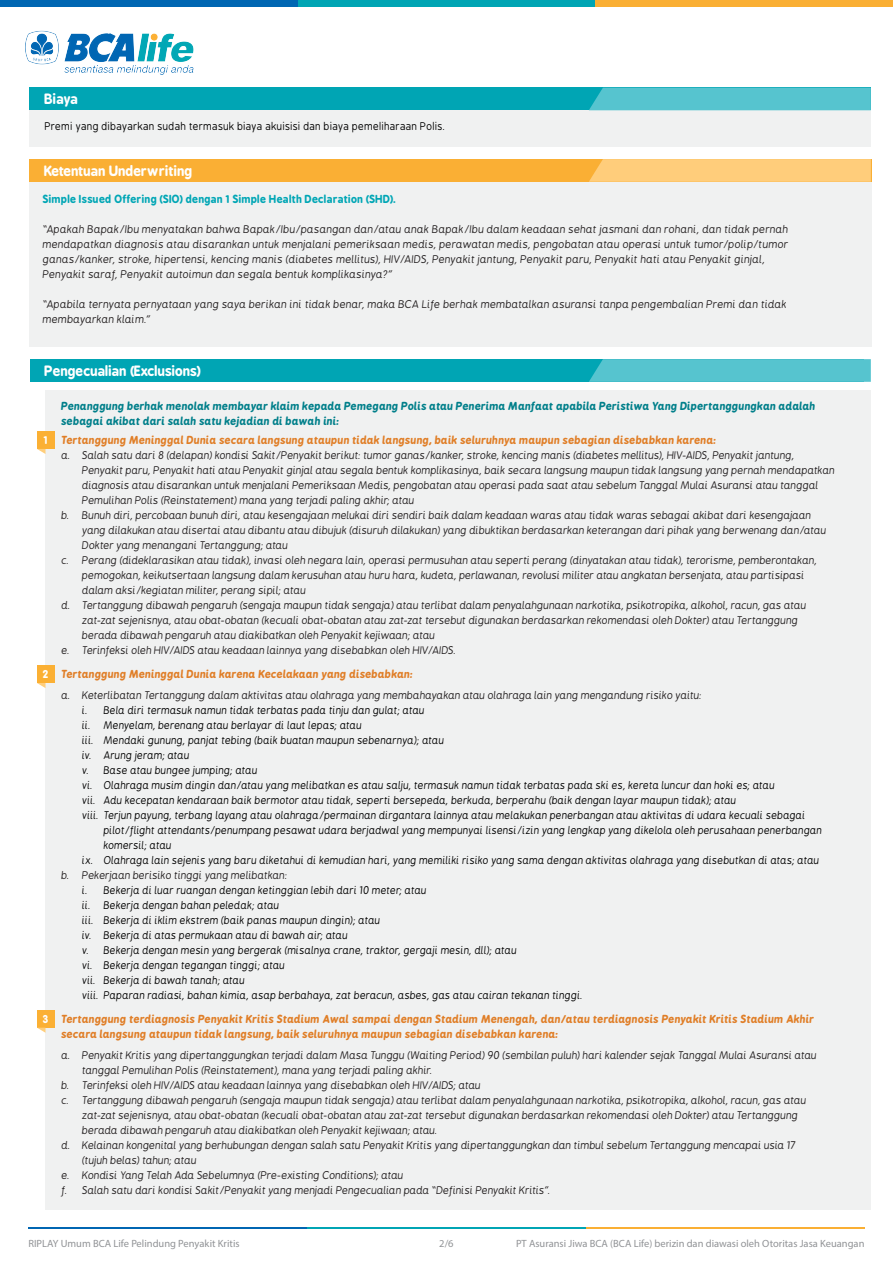
<style>
.page{position:relative;width:893px;height:1263px;background:#fff}
.page>*{position:absolute;margin:0;border:0;box-sizing:border-box;transform-origin:0 0}
.t1{font:700 13.5px "B Preplay";color:#fff}
.t2{font:italic 10.5px/15px "B Preplay";letter-spacing:.01em;color:#231f20}
.t3{font:italic 10.5px/15px "B Preplay";letter-spacing:.02em;color:#000;scale:.95 1}
.t4{font:italic 700 10.5px/15px "B Preplay";letter-spacing:.03em;color:#e07e27}
.t5{font:italic 700 10.5px/15px "B Preplay";letter-spacing:.03em;color:#007f8a}
.t6{font:10.5px "Myriad Pro";color:#919396}
.t7{font:10.5px "B Preplay";letter-spacing:.03em;color:#000;scale:.95 1}
.t8{font:700 10.5px "B Preplay";letter-spacing:.035em;color:#00a6b5}
.t9{font:700 10.5px "B Preplay";color:#fff}
.s1{font-style:normal;color:#fff}
</style>
<div class="page">
<div style="left:30px;top:176px;width:842px;height:171px;background:#f0f1f1"></div>
<div style="left:0;top:0;width:298px;height:6px;background:#0066b2"></div>
<div style="left:298px;top:0;width:297px;height:6px;background:#00a5b4"></div>
<div style="left:595px;top:0;width:298px;height:6px;background:#faaf34"></div>
<hr style="left:28px;top:1227px;width:279px;height:2px;background:#0066b2">
<hr style="left:307px;top:1227px;width:279px;height:2px;background:#00a5b4">
<hr style="left:586px;top:1227px;width:278px;height:2px;background:#faaf34">
<div style="left:30px;top:104px;width:841px;height:42px;background:#f0f1f1"></div>
<div style="left:30px;top:88px;width:841px;height:22px;background:#00a5b4"></div>
<img style="left:25px;top:30px;width:169px;height:45px">
<div style="left:30px;top:159px;width:842px;height:23px;background:#faaf34"></div>
<div style="left:30px;top:359px;width:833px;height:23px;background:#00a5b4"></div>
<svg style="left:589px;top:359px;width:282px;height:23px;background:#52c2cd"></svg>
<div style="left:45px;top:390px;width:826px;height:819px;background:#f0f1f1"></div>
<div style="left:37px;top:431px;width:17px;height:18px;background:#fbb034"></div>
<svg style="left:37px;top:449px;width:9px;height:5px"></svg>
<div style="left:37px;top:665px;width:17px;height:18px;background:#fbb034"></div>
<svg style="left:37px;top:683px;width:9px;height:5px"></svg>
<div style="left:37px;top:1010px;width:17px;height:18px;background:#fbb034"></div>
<svg style="left:38px;top:1028px;width:8px;height:5px"></svg>
<svg style="left:589px;top:159px;width:282px;height:23px;background:#fecb78"></svg>
<div style="left:589px;top:88px;width:282px;height:22px;background:#56c4cf"></div>
<p class="t1" style="left:45px;top:91px;width:35px">Biaya</p>
<p class="t7" style="left:45px;top:121px;width:423px">Premi yang dibayarkan sudah termasuk biaya akuisisi dan biaya pemeliharaan Polis.</p>
<p class="t1" style="left:44px;top:162px;width:150px">Ketentuan Underwriting</p>
<p class="t8" style="left:43px;top:193px;width:354px">Simple Issued Offering (SIO) dengan 1 Simple Health Declaration (SHD).</p>
<p class="t2" style="left:43px;top:222px;width:747px">“Apakah Bapak/Ibu menyatakan bahwa Bapak/Ibu/pasangan dan/atau anak Bapak/Ibu dalam keadaan sehat jasmani dan rohani, dan tidak pernah mendapatkan diagnosis atau disarankan untuk menjalani pemeriksaan medis, perawatan medis, pengobatan atau operasi untuk tumor/polip/tumor ganas/kanker, stroke, hipertensi, kencing manis (diabetes mellitus), HIV/AIDS, Penyakit jantung, Penyakit paru, Penyakit hati atau Penyakit ginjal, Penyakit saraf, Penyakit autoimun dan segala bentuk komplikasinya?”</p>
<p class="t2" style="left:43px;top:297px;width:745px">“Apabila ternyata pernyataan yang saya berikan ini tidak benar, maka BCA Life berhak membatalkan asuransi tanpa pengembalian Premi dan tidak membayarkan klaim.”</p>
<p class="t1" style="left:45px;top:362px;width:158px">Pengecualian (Exclusions)</p>
<p class="t9" style="left:44px;top:434px;width:5px">1</p>
<p class="t5" style="left:61px;top:398px;width:756px">Penanggung berhak menolak membayar klaim kepada Pemegang Polis atau Penerima Manfaat apabila Peristiwa Yang Dipertanggungkan adalah sebagai akibat dari salah satu kejadian di bawah ini:</p>
<p class="t4" style="left:61px;top:433px;width:656px">Tertanggung Meninggal Dunia secara langsung ataupun tidak langsung, baik seluruhnya maupun sebagian disebabkan karena:</p>
<p class="t2" style="left:82px;top:448px;width:754px">Salah satu dari 8 (delapan) kondisi Sakit/Penyakit berikut: tumor ganas/kanker, stroke, kencing manis (diabetes mellitus), HIV-AIDS, Penyakit jantung, Penyakit paru, Penyakit hati atau Penyakit ginjal atau segala bentuk komplikasinya, baik secara langsung maupun tidak langsung yang pernah mendapatkan diagnosis atau disarankan untuk menjalani Pemeriksaan Medis, pengobatan atau operasi pada saat atau sebelum Tanggal Mulai Asuransi atau tanggal Pemulihan Polis (Reinstatement) mana yang terjadi paling akhir; atau<br>Bunuh diri, percobaan bunuh diri, atau kesengajaan melukai diri sendiri baik dalam keadaan waras atau tidak waras sebagai akibat dari kesengajaan yang dilakukan atau disertai atau dibantu atau dibujuk (disuruh dilakukan) yang dibuktikan berdasarkan keterangan dari pihak yang berwenang dan/atau Dokter yang menangani Tertanggung; atau<br>Perang (dideklarasikan atau tidak), invasi oleh negara lain, operasi permusuhan atau seperti perang (dinyatakan atau tidak), terorisme, pemberontakan, pemogokan, keikutsertaan langsung dalam kerusuhan atau huru hara, kudeta, perlawanan, revolusi militer atau angkatan bersenjata, atau partisipasi dalam aksi/kegiatan militer, perang sipil; atau<br>Tertanggung dibawah pengaruh (sengaja maupun tidak sengaja) atau terlibat dalam penyalahgunaan narkotika, psikotropika, alkohol, racun, gas atau zat-zat sejenisnya, atau obat-obatan (kecuali obat-obatan atau zat-zat tersebut digunakan berdasarkan rekomendasi oleh Dokter) atau Tertanggung berada dibawah pengaruh atau diakibatkan oleh Penyakit kejiwaan; atau<br>Terinfeksi oleh HIV/AIDS atau keadaan lainnya yang disebabkan oleh HIV/AIDS.</p>
<p class="t2" style="left:82px;top:688px;width:621px">Keterlibatan Tertanggung dalam aktivitas atau olahraga yang membahayakan atau olahraga lain yang mengandung risiko yaitu:</p>
<p class="t2" style="left:61px;top:448px;width:10px">a.</p>
<p class="t2" style="left:61px;top:508px;width:9px">b.</p>
<p class="t2" style="left:61px;top:553px;width:9px">c.</p>
<p class="t2" style="left:61px;top:598px;width:10px">d.</p>
<p class="t2" style="left:61px;top:643px;width:10px">e.</p>
<p class="t2" style="left:61px;top:688px;width:10px">a.</p>
<p class="t4" style="left:43px;top:667px;width:371px"><span class="s1">2</span> Tertanggung Meninggal Dunia karena Kecelakaan yang disebabkan:</p>
<p class="t2" style="left:61px;top:868px;width:9px">b.</p>
<p class="t3" style="left:104px;top:703px;width:757px">Bela diri termasuk namun tidak terbatas pada tinju dan gulat; atau<br>Menyelam, berenang atau berlayar di laut lepas; atau<br>Mendaki gunung, panjat tebing (baik buatan maupun sebenarnya); atau<br>Arung jeram; atau<br>Base atau bungee jumping; atau<br>Olahraga musim dingin dan/atau yang melibatkan es atau salju, termasuk namun tidak terbatas pada ski es, kereta luncur dan hoki es; atau<br>Adu kecepatan kendaraan baik bermotor atau tidak, seperti bersepeda, berkuda, berperahu (baik dengan layar maupun tidak); atau<br>Terjun payung, terbang layang atau olahraga/permainan dirgantara lainnya atau melakukan penerbangan atau aktivitas di udara kecuali sebagai pilot/flight attendants/penumpang pesawat udara berjadwal yang mempunyai lisensi/izin yang lengkap yang dikelola oleh perusahaan penerbangan komersil; atau<br>Olahraga lain sejenis yang baru diketahui di kemudian hari, yang memiliki risiko yang sama dengan aktivitas olahraga yang disebutkan di atas; atau</p>
<p class="t3" style="left:104px;top:883px;width:506px">Bekerja di luar ruangan dengan ketinggian lebih dari 10 meter; atau<br>Bekerja dengan bahan peledak; atau<br>Bekerja di iklim ekstrem (baik panas maupun dingin); atau<br>Bekerja di atas permukaan atau di bawah air; atau<br>Bekerja dengan mesin yang bergerak (misalnya crane, traktor, gergaji mesin, dll); atau<br>Bekerja dengan tegangan tinggi; atau<br>Bekerja di bawah tanah; atau<br>Paparan radiasi, bahan kimia, asap berbahaya, zat beracun, asbes, gas atau cairan tekanan tinggi.</p>
<p class="t3" style="left:82px;top:703px;width:19px">i.<br>ii. iii. iv. v. vi. vii. viii.</p>
<p class="t3" style="left:82px;top:853px;width:13px">ix.</p>
<p class="t3" style="left:82px;top:883px;width:19px">i.<br>ii. iii. iv. v. vi. vii. viii.</p>
<p class="t2" style="left:82px;top:868px;width:206px">Pekerjaan berisiko tinggi yang melibatkan:</p>
<p class="t4" style="left:61px;top:1012px;width:754px;text-indent:-19px"><span class="s1">3</span> Tertanggung terdiagnosis Penyakit Kritis Stadium Awal sampai dengan Stadium Menengah, dan/atau terdiagnosis Penyakit Kritis Stadium Akhir secara langsung ataupun tidak langsung, baik seluruhnya maupun sebagian disebabkan karena:</p>
<p class="t2" style="left:61px;top:1048px;width:10px">a.</p>
<p class="t2" style="left:61px;top:1078px;width:9px">b. c.</p>
<p class="t2" style="left:61px;top:1138px;width:10px">d.</p>
<p class="t2" style="left:61px;top:1168px;width:10px">e. f.</p>
<p class="t2" style="left:82px;top:1048px;width:736px">Penyakit Kritis yang dipertanggungkan terjadi dalam Masa Tunggu (Waiting Period) 90 (sembilan puluh) hari kalender sejak Tanggal Mulai Asuransi atau tanggal Pemulihan Polis (Reinstatement), mana yang terjadi paling akhir.<br>Terinfeksi oleh HIV/AIDS atau keadaan lainnya yang disebabkan oleh HIV/AIDS; atau<br>Tertanggung dibawah pengaruh (sengaja maupun tidak sengaja) atau terlibat dalam penyalahgunaan narkotika, psikotropika, alkohol, racun, gas atau zat-zat sejenisnya, atau obat-obatan (kecuali obat-obatan atau zat-zat tersebut digunakan berdasarkan rekomendasi oleh Dokter) atau Tertanggung berada dibawah pengaruh atau diakibatkan oleh Penyakit kejiwaan; atau.<br>Kelainan kongenital yang berhubungan dengan salah satu Penyakit Kritis yang dipertanggungkan dan timbul sebelum Tertanggung mencapai usia 17 (tujuh belas) tahun; atau<br>Kondisi Yang Telah Ada Sebelumnya (Pre-existing Conditions); atau<br>Salah satu dari kondisi Sakit/Penyakit yang menjadi Pengecualian pada “Definisi Penyakit Kritis”.</p>
<p class="t6" style="left:29px;top:1237px;width:213px">RIPLAY Umum BCA Life Pelindung Penyakit Kritis</p>
<p class="t6" style="left:439px;top:1237px;width:16px">2/6</p>
<p class="t6" style="left:516px;top:1237px;width:350px">PT Asuransi Jiwa BCA (BCA Life) berizin dan diawasi oleh Otoritas Jasa Keuangan</p>
</div>
